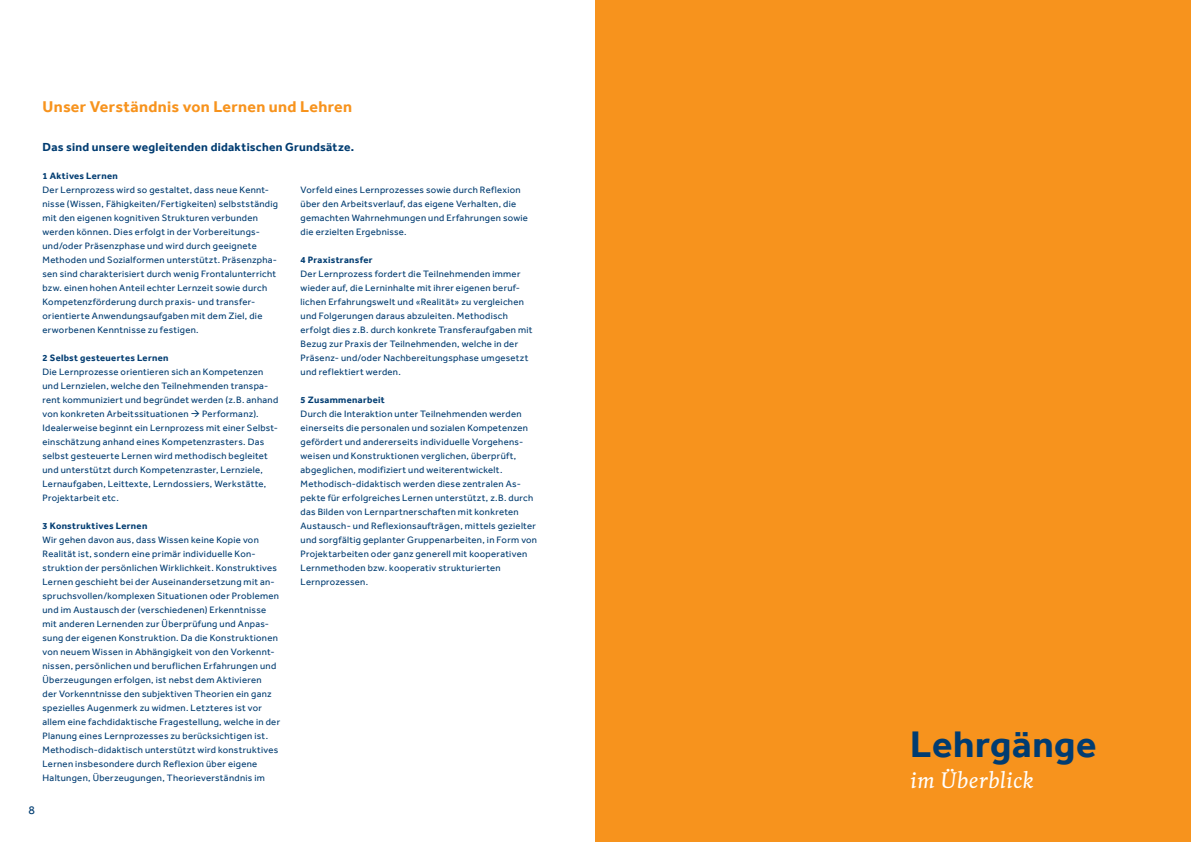
<style>
.page{position:relative;width:1191px;height:842px;background:#fff}
.page>*{position:absolute;margin:0;border:0;box-sizing:border-box;transform-origin:0 0}
.t1{font:700 38px "Effra";letter-spacing:.015em;color:#013c71}
.t2{font:italic 500 21px "Feijoa";letter-spacing:.01em;color:#fff}
.t3{font:700 16px "Effra";letter-spacing:.02em;color:#f7931d}
.t4{font:700 12px "Effra";letter-spacing:.02em;color:#013c71}
.t5{font:12px "Effra";color:#013c71}
.t6{font:9.5px/14px "Effra";letter-spacing:.03em;color:#013c71}
.t7{font:700 9.5px "Effra";letter-spacing:.03em;color:#013c71}
</style>
<div class="page">
<div style="left:595px;top:0;width:596px;height:842px;background:#f7931d"></div>
<h3 class="t3" style="left:43px;top:97px;width:311px">Unser Verständnis von Lernen und Lehren</h3>
<p class="t4" style="left:43px;top:140px;width:313px">Das sind unsere wegleitenden didaktischen Grundsätze.</p>
<p class="t7" style="left:43px;top:170px;width:77px">1 Aktives Lernen</p>
<p class="t6" style="left:43px;top:183px;width:237px">Der Lernprozess wird so gestaltet, dass neue Kennt&shy;nisse (Wissen, Fähigkeiten/Fertigkeiten) selbstständig mit den eigenen kognitiven Strukturen verbunden werden können. Dies erfolgt in der Vorbereitungs&shy;und/oder Präsenzphase und wird durch geeignete Methoden und Sozialformen unterstützt. Präsenzpha&shy;sen sind charakterisiert durch wenig Frontalunterricht bzw. einen hohen Anteil echter Lernzeit sowie durch Kompetenzförderung durch praxis- und transfer&shy;orientierte Anwendungsaufgaben mit dem Ziel, die erworbenen Kenntnisse zu festigen.</p>
<p class="t7" style="left:43px;top:352px;width:127px">2 Selbst gesteuertes Lernen</p>
<p class="t6" style="left:43px;top:365px;width:237px">Die Lernprozesse orientieren sich an Kompetenzen und Lernzielen, welche den Teilnehmenden transpa&shy;rent kommuniziert und begründet werden (z.B. anhand von konkreten Arbeitssituationen → Performanz).<br>Idealerweise beginnt ein Lernprozess mit einer Selbst&shy;einschätzung anhand eines Kompetenzrasters. Das selbst gesteuerte Lernen wird methodisch begleitet und unterstützt durch Kompetenzraster, Lernziele, Lernaufgaben, Leittexte, Lerndossiers, Werkstätte, Projektarbeit etc.</p>
<p class="t7" style="left:43px;top:520px;width:106px">3 Konstruktives Lernen</p>
<p class="t6" style="left:43px;top:533px;width:239px">Wir gehen davon aus, dass Wissen keine Kopie von Realität ist, sondern eine primär individuelle Kon&shy;struktion der persönlichen Wirklichkeit. Konstruktives Lernen geschieht bei der Auseinandersetzung mit an&shy;spruchsvollen/komplexen Situationen oder Problemen und im Austausch der (verschiedenen) Erkenntnisse mit anderen Lernenden zur Überprüfung und Anpas&shy;sung der eigenen Konstruktion. Da die Konstruktionen von neuem Wissen in Abhängigkeit von den Vorkennt&shy;nissen, persönlichen und beruflichen Erfahrungen und Überzeugungen erfolgen, ist nebst dem Aktivieren<br>der Vorkenntnisse den subjektiven Theorien ein ganz spezielles Augenmerk zu widmen. Letzteres ist vor allem eine fachdidaktische Fragestellung, welche in der Planung eines Lernprozesses zu berücksichtigen ist.<br>Methodisch-didaktisch unterstützt wird konstruktives Lernen insbesondere durch Reflexion über eigene Haltungen, Überzeugungen, Theorieverständnis im</p>
<p class="t6" style="left:300px;top:183px;width:229px">Vorfeld eines Lernprozesses sowie durch Reflexion über den Arbeitsverlauf, das eigene Verhalten, die gemachten Wahrnehmungen und Erfahrungen sowie die erzielten Ergebnisse.</p>
<p class="t7" style="left:300px;top:254px;width:73px">4 Praxistransfer</p>
<p class="t6" style="left:300px;top:267px;width:233px">Der Lernprozess fordert die Teilnehmenden immer wieder auf, die Lerninhalte mit ihrer eigenen beruf&shy;lichen Erfahrungswelt und «Realität» zu vergleichen und Folgerungen daraus abzuleiten. Methodisch erfolgt dies z.B. durch konkrete Transferaufgaben mit Bezug zur Praxis der Teilnehmenden, welche in der Präsenz- und/oder Nachbereitungsphase umgesetzt und reflektiert werden.</p>
<p class="t7" style="left:300px;top:394px;width:86px">5 Zusammenarbeit</p>
<p class="t6" style="left:300px;top:407px;width:238px">Durch die Interaktion unter Teilnehmenden werden einerseits die personalen und sozialen Kompetenzen gefördert und andererseits individuelle Vorgehens&shy;weisen und Konstruktionen verglichen, überprüft, abgeglichen, modifiziert und weiterentwickelt.<br>Methodisch-didaktisch werden diese zentralen As&shy;pekte für erfolgreiches Lernen unterstützt, z.B. durch das Bilden von Lernpartnerschaften mit konkreten Austausch- und Reflexionsaufträgen, mittels gezielter und sorgfältig geplanter Gruppenarbeiten, in Form von Projektarbeiten oder ganz generell mit kooperativen Lernmethoden bzw. kooperativ strukturierten Lernprozessen.</p>
<p class="t5" style="left:28px;top:802px;width:8px">8</p>
<h1 class="t1" style="left:910px;top:722px;width:188px">Lehrgänge</h1>
<h2 class="t2" style="left:910px;top:767px;width:125px">im Überblick</h2>
</div>
